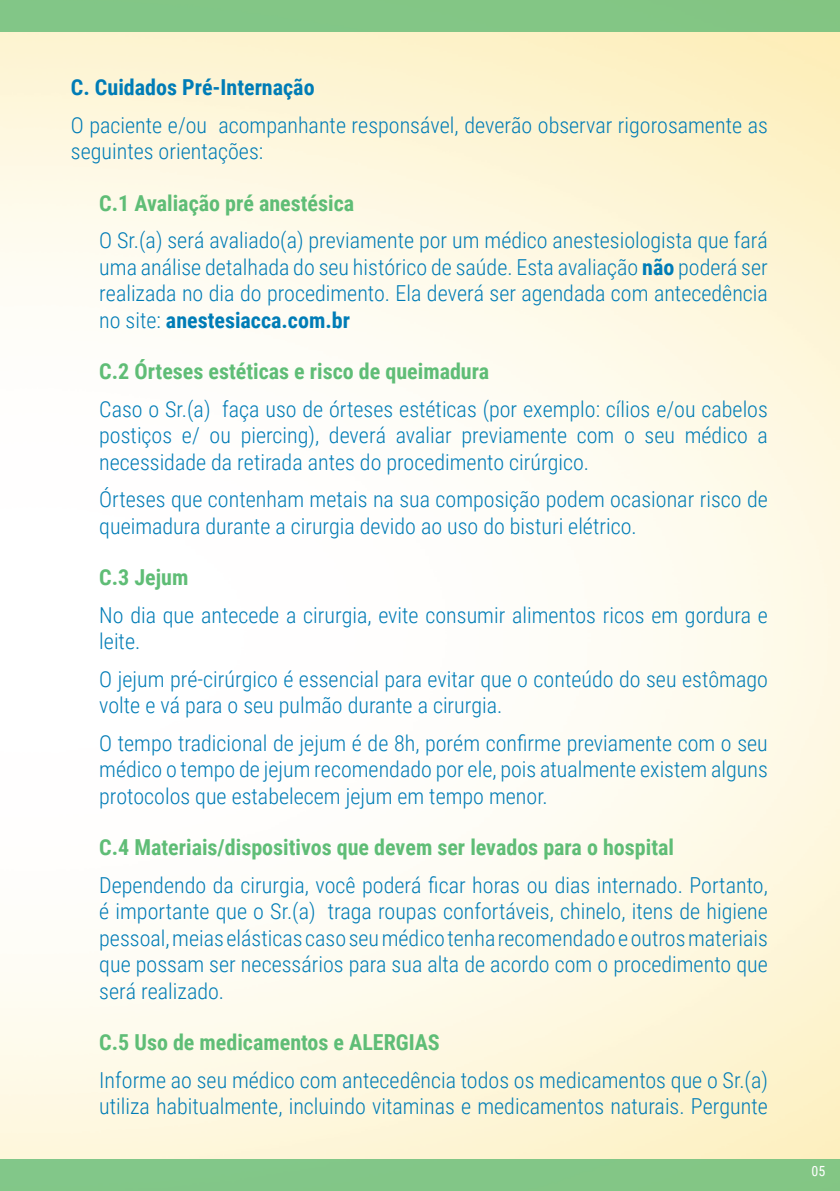
<style>
.page{position:relative;width:840px;height:1191px;background:#fff}
.page>*{position:absolute;margin:0;border:0;box-sizing:border-box;transform-origin:0 0}
.t1{font:300 22px/26.4px "Roboto Condensed";color:#007cb6}
.t2{font:700 22px "Roboto Condensed";color:#5fbd76}
.t3{font:700 22px "Roboto Condensed";color:#007cb6}
.t4{font:14px "Roboto Condensed";color:#fff}
.s1{font-weight:700}
</style>
<div class="page">
<p class="t3" style="left:71px;top:72px;width:245px">C. Cuidados Pré-Internação</p>
<p class="t1" style="left:71px;top:111px;width:698px">O paciente e/ou acompanhante responsável, deverão observar rigorosamente as seguintes orientações:</p>
<p class="t2" style="left:99px;top:187px;width:256px">C.1 Avaliação pré anestésica</p>
<p class="t1" style="left:99px;top:226px;width:669px;text-align:justify">O Sr.(a) será avaliado(a) previamente por um médico anestesiologista que fará uma análise detalhada do seu histórico de saúde. Esta avaliação <span class="s1">não</span> poderá ser realizada no dia do procedimento. Ela deverá ser agendada com antecedência no site: <span class="s1">anestesiacca.com.br</span></p>
<p class="t2" style="left:99px;top:356px;width:391px">C.2 Órteses estéticas e risco de queimadura</p>
<p class="t1" style="left:99px;top:395px;width:669px;text-align:justify">Caso o Sr.(a) faça uso de órteses estéticas (por exemplo: cílios e/ou cabelos postiços e/ ou piercing), deverá avaliar previamente com o seu médico a necessidade da retirada antes do procedimento cirúrgico.</p>
<p class="t1" style="left:99px;top:485px;width:669px">Órteses que contenham metais na sua composição podem ocasionar risco de queimadura durante a cirurgia devido ao uso do bisturi elétrico.</p>
<p class="t2" style="left:99px;top:562px;width:91px">C.3 Jejum</p>
<p class="t1" style="left:99px;top:601px;width:669px">No dia que antecede a cirurgia, evite consumir alimentos ricos em gordura e leite.</p>
<p class="t1" style="left:99px;top:665px;width:669px">O jejum pré-cirúrgico é essencial para evitar que o conteúdo do seu estômago volte e vá para o seu pulmão durante a cirurgia.</p>
<p class="t1" style="left:99px;top:729px;width:669px;text-align:justify">O tempo tradicional de jejum é de 8h, porém confirme previamente com o seu médico o tempo de jejum recomendado por ele, pois atualmente existem alguns protocolos que estabelecem jejum em tempo menor.</p>
<p class="t2" style="left:99px;top:832px;width:576px">C.4 Materiais/dispositivos que devem ser levados para o hospital</p>
<p class="t1" style="left:99px;top:871px;width:669px;text-align:justify">Dependendo da cirurgia, você poderá ficar horas ou dias internado. Portanto, é importante que o Sr.(a) traga roupas confortáveis, chinelo, itens de higiene pessoal, meias elásticas caso seu médico tenha recomendado e outros materiais que possam ser necessários para sua alta de acordo com o procedimento que será realizado.</p>
<p class="t2" style="left:99px;top:1026px;width:342px">C.5 Uso de medicamentos e ALERGIAS</p>
<p class="t1" style="left:99px;top:1066px;width:669px">Informe ao seu médico com antecedência todos os medicamentos que o Sr.(a) utiliza habitualmente, incluindo vitaminas e medicamentos naturais. Pergunte</p>
<p class="t4" style="left:811px;top:1161px;width:15px">05</p>
</div>
